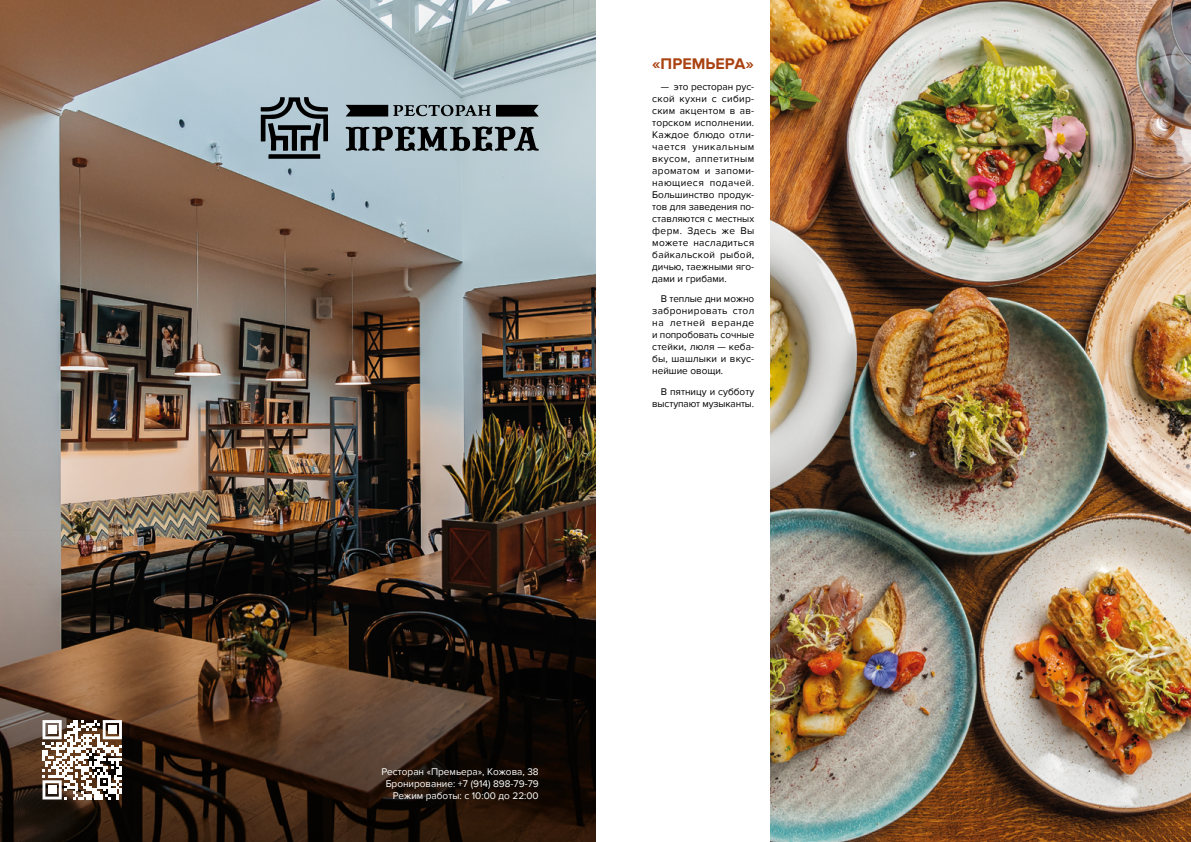
<style>
.page{position:relative;width:1191px;height:842px;background:#fff}
.page>*{position:absolute;margin:0;border:0;box-sizing:border-box;transform-origin:0 0}
.t1{font:700 16px "Proxima Nova";color:#aa4211}
.t2{font:10px/12px "Proxima Nova";color:#000;text-align:justify}
.t3{font:10px/12px "Proxima Nova";color:#fff;text-align:right}
</style>
<div class="page">
<img style="left:770px;top:0;width:421px;height:842px">
<img style="left:0;top:0;width:595px;height:842px">
<svg style="left:261px;top:97px;width:67px;height:62px;background:#637076"></svg>
<svg style="left:346px;top:126px;width:193px;height:25px;background:#616c70"></svg>
<svg style="left:345px;top:105px;width:194px;height:12px;background:#4c5558"></svg>
<svg style="left:43px;top:720px;width:79px;height:79px"></svg>
<div style="left:48px;top:725px;width:8px;height:9px;background:#fff"></div>
<div style="left:108px;top:725px;width:8px;height:9px;background:#fff"></div>
<div style="left:48px;top:786px;width:8px;height:8px;background:#fff"></div>
<h1 class="t1" style="left:652px;top:55px;width:103px">«ПРЕМЬЕРА»</h1>
<p class="t2" style="left:652px;top:81px;width:104px;text-indent:9px">— это ресторан рус&shy;ской кухни с сибир&shy;ским акцентом в ав&shy;торском исполнении.<br>Каждое блюдо отли&shy;чается уникальным вкусом, аппетитным ароматом и запоми&shy;нающиеся подачей.<br>Большинство продук&shy;тов для заведения по&shy;ставляются с местных ферм. Здесь же Вы можете насладиться байкальской рыбой, дичью, таежными яго&shy;дами и грибами.</p>
<p class="t2" style="left:652px;top:293px;width:104px;text-indent:9px">В теплые дни можно забронировать стол на летней веранде и попробовать сочные стейки, люля — кеба&shy;бы, шашлыки и вкус&shy;нейшие овощи.</p>
<p class="t2" style="left:652px;top:386px;width:104px;text-align:right">В пятницу и субботу выступают музыканты.</p>
<p class="t3" style="left:381px;top:766px;width:159px">Ресторан «Премьера», Кожова, 38<br>Бронирование: +7 (914) 898-79-79<br>Режим работы: с 10:00 до 22:00</p>
</div>
